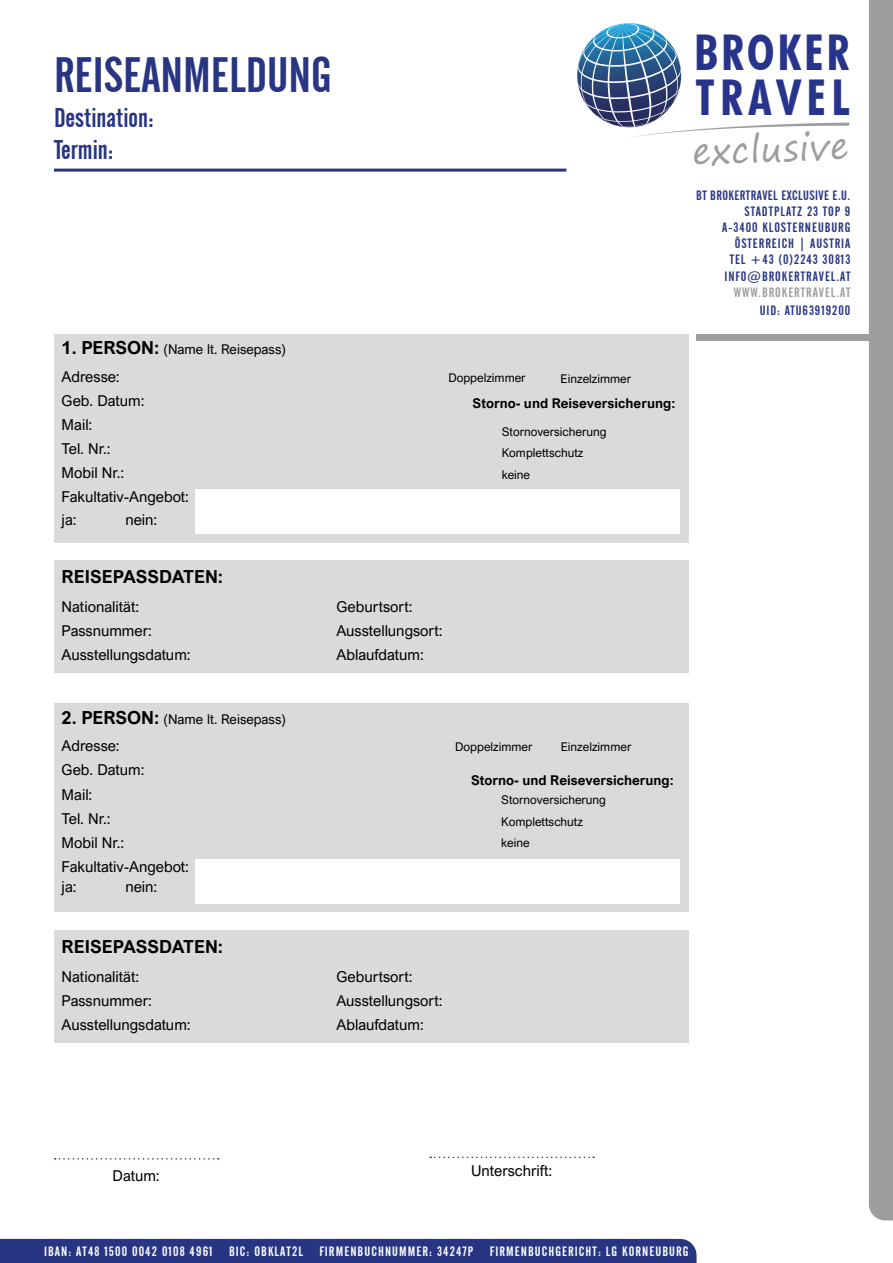
<style>
.page{position:relative;width:893px;height:1263px;background:#fff}
.page>*{position:absolute;margin:0;border:0;box-sizing:border-box;transform-origin:0 0}
.t1{font:49.5px "Alternate Gothic No 2 BT";color:#283583}
.t2{font:700 condensed 49.35px/45.2px "Futura BT";letter-spacing:.085em;color:#28348b}
.t3{font:35.7px "Segoe Print";color:#9d9d9c}
.t4{font:27px/32.4px "Alternate Gothic No 2 BT";color:#283583}
.t5{font:700 18px "Arial Nova";color:#000}
.t6{font:15px/24.2px "Arial Nova";color:#000}
.t7{font:13.5px/16.2px "Alternate Gothic No 2 BT";letter-spacing:.07em;color:#283583;text-align:right}
.t8{font:13.5px "Alternate Gothic No 2 BT";letter-spacing:.08em;color:#fff}
.t9{font:700 13.5px "Arial Nova";color:#000}
.t10{font:13.5px "Arial Nova";color:#000}
.t11{font:13.5px "Alternate Gothic No 2 BT";letter-spacing:.07em;color:#9d9d9c}
.t12{font:12px/21.3px "Arial Nova";color:#000}
.s1{font-weight:700;font-size:18px}
</style>
<div class="page">
<div style="left:869px;top:0;width:24px;height:1220px;background:#9d9d9c"></div>
<div style="left:0;top:1239px;width:696px;height:24px;background:#283583"></div>
<div style="left:696px;top:334px;width:197px;height:7px;background:#9d9d9c"></div>
<svg style="left:577px;top:23px;width:272px;height:114px"></svg>
<hr style="left:54px;top:169px;width:512px;height:3px;background:#283583">
<div style="left:54px;top:334px;width:635px;height:208px;background:#dadada"></div>
<div style="left:54px;top:561px;width:635px;height:112px;background:#dadada"></div>
<div style="left:54px;top:704px;width:635px;height:208px;background:#dadada"></div>
<div style="left:54px;top:931px;width:635px;height:112px;background:#dadada"></div>
<svg style="left:55px;top:1158px;width:164px;height:1px"></svg>
<svg style="left:430px;top:1156px;width:164px;height:2px"></svg>
<div style="left:196px;top:859px;width:484px;height:45px;background:#fff"></div>
<div style="left:196px;top:489px;width:484px;height:45px;background:#fff"></div>
<h1 class="t1" style="left:54px;top:47px;width:279px">REISEANMELDUNG</h1>
<h3 class="t4" style="left:54px;top:102px;width:101px">Destination:<br>Termin:</h3>
<p class="t10" style="left:62px;top:341px;width:226px"><span class="s1">1. PERSON:</span> (Name lt. Reisepass)</p>
<p class="t6" style="left:62px;top:364px;width:129px">Adresse:<br>Geb. Datum:<br>Mail:<br>Tel. Nr.:<br>Mobil Nr.:<br>Fakultativ-Angebot:</p>
<p class="t6" style="left:62px;top:507px;width:16px">ja:</p>
<p class="t6" style="left:125px;top:507px;width:34px">nein:</p>
<p class="t5" style="left:62px;top:566px;width:163px">REISEPASSDATEN:</p>
<p class="t12" style="left:448px;top:367px;width:79px">Doppelzimmer</p>
<p class="t12" style="left:561px;top:368px;width:72px">Einzelzimmer</p>
<p class="t9" style="left:473px;top:395px;width:204px">Storno- und Reiseversicherung:</p>
<p class="t12" style="left:502px;top:421px;width:106px">Stornoversicherung<br>Komplettschutz keine</p>
<p class="t6" style="left:62px;top:595px;width:92px">Nationalität:<br>Passnummer:</p>
<p class="t6" style="left:336px;top:595px;width:78px">Geburtsort:</p>
<p class="t6" style="left:62px;top:643px;width:130px">Ausstellungsdatum:</p>
<p class="t6" style="left:336px;top:619px;width:108px">Ausstellungsort:<br>Ablaufdatum:</p>
<p class="t10" style="left:62px;top:711px;width:226px"><span class="s1">2. PERSON:</span> (Name lt. Reisepass)</p>
<p class="t6" style="left:62px;top:734px;width:129px">Adresse:<br>Geb. Datum:<br>Mail:<br>Tel. Nr.:<br>Mobil Nr.:<br>Fakultativ-Angebot:</p>
<p class="t6" style="left:62px;top:875px;width:16px">ja:</p>
<p class="t6" style="left:125px;top:875px;width:34px">nein:</p>
<p class="t12" style="left:455px;top:736px;width:79px">Doppelzimmer</p>
<p class="t12" style="left:561px;top:736px;width:72px">Einzelzimmer</p>
<p class="t9" style="left:471px;top:772px;width:204px">Storno- und Reiseversicherung:</p>
<p class="t12" style="left:501px;top:789px;width:106px">Stornoversicherung<br>Komplettschutz keine</p>
<p class="t5" style="left:62px;top:936px;width:163px">REISEPASSDATEN:</p>
<p class="t6" style="left:62px;top:964px;width:92px">Nationalität:<br>Passnummer:</p>
<p class="t6" style="left:336px;top:964px;width:78px">Geburtsort:</p>
<p class="t6" style="left:62px;top:1013px;width:130px">Ausstellungsdatum:</p>
<p class="t6" style="left:336px;top:989px;width:108px">Ausstellungsort:<br>Ablaufdatum:</p>
<h2 class="t2" style="left:694px;top:29px;width:157px">BROKER<br>TRAVEL</h2>
<h3 class="t3" style="left:691px;top:120px;width:158px;rotate:-2deg">exclusive</h3>
<p class="t7" style="left:696px;top:187px;width:156px">BT BROKERTRAVEL EXCLUSIVE E.U.<br>STADTPLATZ 23 TOP 9<br>A-3400 KLOSTERNEUBURG<br>ÖSTERREICH | AUSTRIA<br>TEL +43 (0)2243 30813<br>INFO@BROKERTRAVEL.AT</p>
<p class="t11" style="left:734px;top:285px;width:118px">WWW.BROKERTRAVEL.AT</p>
<p class="t7" style="left:760px;top:302px;width:92px">UID: ATU63919200</p>
<p class="t6" style="left:113px;top:1164px;width:49px">Datum:</p>
<p class="t6" style="left:471px;top:1159px;width:83px">Unterschrift:</p>
<p class="t8" style="left:44px;top:1244px;width:646px">IBAN: AT48 1500 0042 0108 4961 BIC: OBKLAT2L FIRMENBUCHNUMMER: 34247P FIRMENBUCHGERICHT: LG KORNEUBURG</p>
</div>
